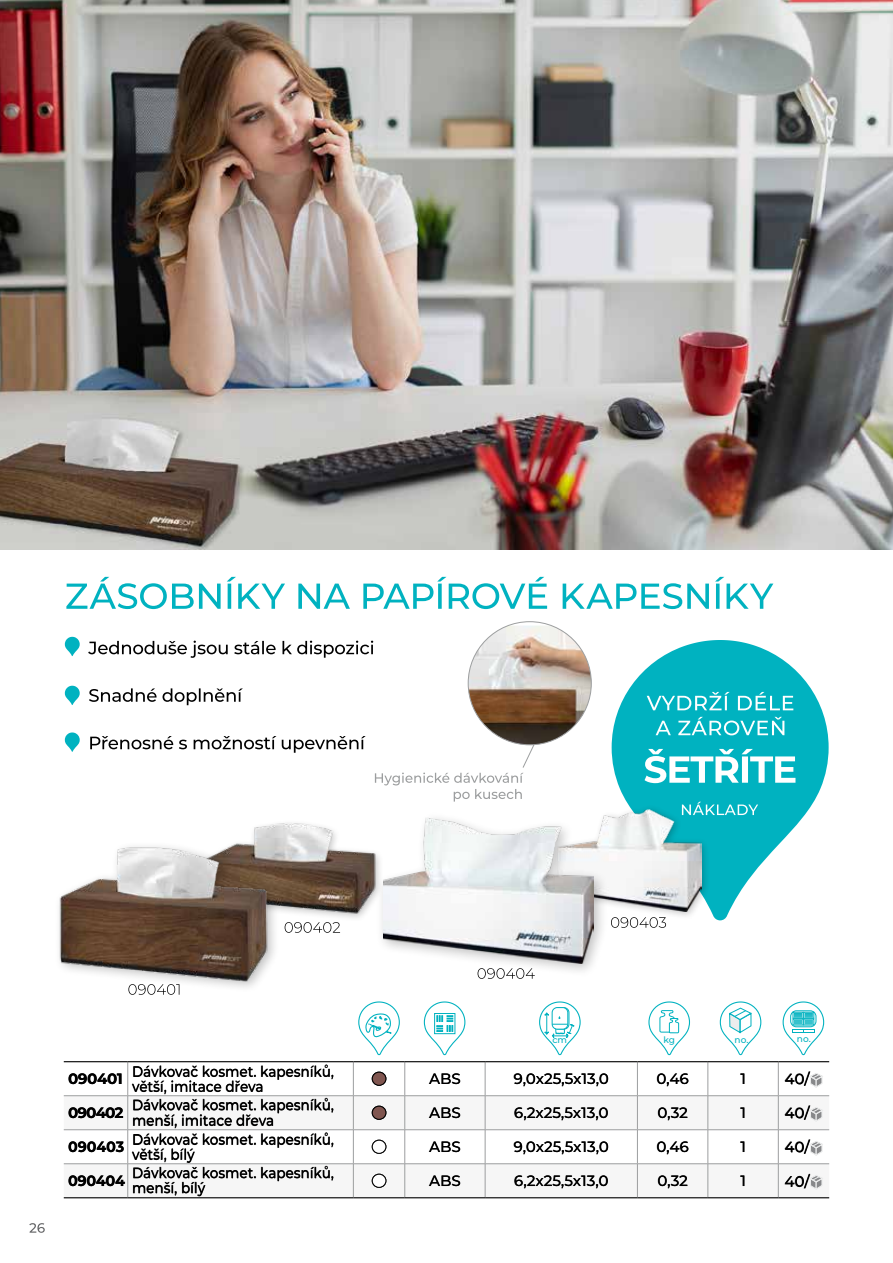
<style>
.page{position:relative;width:893px;height:1263px;background:#fff}
.page>*{position:absolute;margin:0;border:0;box-sizing:border-box;transform-origin:0 0}
.t1{font:500 15px/15px "Montserrat";color:#000;scale:.9 1}
.t2{font:500 15px "Montserrat";color:#000}
.t3{font:700 15px "Montserrat";letter-spacing:-.02em;color:#000}
.t4{font:700 15px "Montserrat";letter-spacing:-.02em;color:#000;scale:.95 1}
.t5{font:700 15px "Montserrat";letter-spacing:-.02em;color:#000;scale:.96 1}
.t6{font:500 9px "Montserrat";color:#00b2c0}
</style>
<div class="page">
<svg style="left:29px;top:1223px;width:16px;height:10px"></svg>
<svg style="left:66px;top:577px;width:707px;height:32px"></svg>
<svg style="left:90px;top:736px;width:276px;height:17px"></svg>
<svg style="left:89px;top:688px;width:154px;height:17px"></svg>
<svg style="left:88px;top:641px;width:285px;height:17px"></svg>
<svg style="left:478px;top:977px;width:55px;height:2px"></svg>
<svg style="left:611px;top:921px;width:55px;height:7px"></svg>
<svg style="left:375px;top:745px;width:160px;height:56px"></svg>
<svg style="left:612px;top:640px;width:217px;height:280px;fill:#00b2c0"></svg>
<svg style="left:647px;top:692px;width:146px;height:18px"></svg>
<svg style="left:656px;top:717px;width:128px;height:18px"></svg>
<svg style="left:645px;top:749px;width:150px;height:34px"></svg>
<svg style="left:682px;top:802px;width:76px;height:13px"></svg>
<svg style="left:65px;top:637px;width:15px;height:19px"></svg>
<svg style="left:65px;top:686px;width:15px;height:19px"></svg>
<svg style="left:65px;top:732px;width:15px;height:20px"></svg>
<img style="left:0;top:0;width:893px;height:550px">
<div style="left:553px;top:804px;width:158px;height:117px;background:#000;opacity:.25"></div>
<img style="left:557px;top:809px;width:144px;height:102px">
<img style="left:468px;top:625px;width:123px;height:120px">
<div style="left:376px;top:812px;width:232px;height:165px;background:#000;opacity:.25"></div>
<img style="left:383px;top:818px;width:210px;height:146px">
<svg style="left:289px;top:922px;width:51px;height:11px"></svg>
<svg style="left:129px;top:993px;width:50px;height:2px"></svg>
<div style="left:198px;top:819px;width:186px;height:103px;background:#fff"></div>
<img style="left:254px;top:814px;width:125px;height:104px">
<div style="left:54px;top:841px;width:226px;height:152px;background:#000;opacity:.25"></div>
<img style="left:54px;top:842px;width:235px;height:141px">
<svg style="left:64px;top:1001px;width:765px;height:197px"></svg>
<p class="t6" style="left:552px;top:1034px;width:16px">cm</p>
<p class="t6" style="left:664px;top:1034px;width:13px">kg</p>
<p class="t6" style="left:735px;top:1033px;width:15px">no.</p>
<p class="t6" style="left:797px;top:1032px;width:15px">no.</p>
<p class="t3" style="left:68px;top:1068px;width:56px">090401</p>
<p class="t1" style="left:132px;top:1063px;width:226px">Dávkovač kosmet. kapesníků, větší, imitace dřeva</p>
<p class="t2" style="left:429px;top:1068px;width:33px">ABS</p>
<p class="t2" style="left:514px;top:1068px;width:97px">9,0x25,5x13,0</p>
<p class="t2" style="left:656px;top:1068px;width:34px">0,46</p>
<p class="t2" style="left:740px;top:1068px;width:7px">1</p>
<p class="t2" style="left:785px;top:1069px;width:27px">40/</p>
<p class="t3" style="left:68px;top:1102px;width:57px">090402</p>
<p class="t1" style="left:132px;top:1097px;width:226px">Dávkovač kosmet. kapesníků, menší, imitace dřeva</p>
<p class="t2" style="left:429px;top:1102px;width:33px">ABS</p>
<p class="t2" style="left:514px;top:1102px;width:96px">6,2x25,5x13,0</p>
<p class="t2" style="left:657px;top:1102px;width:32px">0,32</p>
<p class="t2" style="left:740px;top:1102px;width:7px">1</p>
<p class="t2" style="left:785px;top:1103px;width:27px">40/</p>
<p class="t4" style="left:68px;top:1136px;width:61px">090403</p>
<p class="t1" style="left:132px;top:1131px;width:226px">Dávkovač kosmet. kapesníků, větší, bílý</p>
<p class="t2" style="left:429px;top:1136px;width:33px">ABS</p>
<p class="t2" style="left:514px;top:1136px;width:97px">9,0x25,5x13,0</p>
<p class="t2" style="left:656px;top:1136px;width:34px">0,46</p>
<p class="t2" style="left:740px;top:1136px;width:7px">1</p>
<p class="t2" style="left:785px;top:1137px;width:27px">40/</p>
<p class="t5" style="left:68px;top:1170px;width:61px">090404</p>
<p class="t1" style="left:132px;top:1165px;width:226px">Dávkovač kosmet. kapesníků, menší, bílý</p>
<p class="t2" style="left:429px;top:1170px;width:33px">ABS</p>
<p class="t2" style="left:514px;top:1170px;width:96px">6,2x25,5x13,0</p>
<p class="t2" style="left:657px;top:1170px;width:32px">0,32</p>
<p class="t2" style="left:740px;top:1170px;width:7px">1</p>
<p class="t2" style="left:785px;top:1171px;width:27px">40/</p>
</div>
